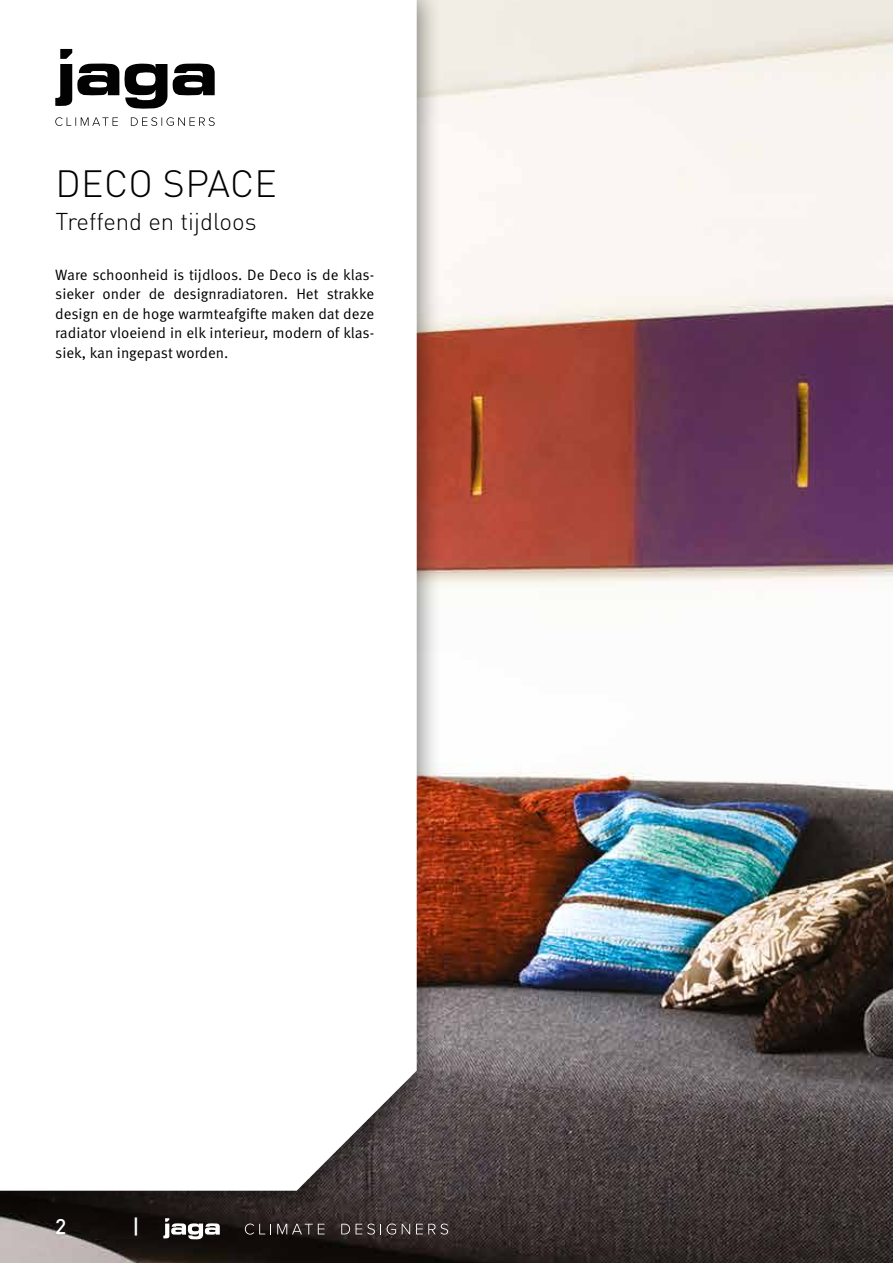
<style>
.page{position:relative;width:893px;height:1263px;background:#fff}
.page>*{position:absolute;margin:0;border:0;box-sizing:border-box;transform-origin:0 0}
.t1{font:300 37.5px "DIN Pro";letter-spacing:.01em;color:#000}
.t2{font:300 24px "DIN Pro";color:#000}
.t3{font:500 21px "DIN Pro";color:#fff}
.t4{font:15px/19.5px "Meta Pro";color:#000;text-align:justify}
</style>
<div class="page">
<img style="left:0;top:0;width:893px;height:1263px">
<div style="left:0;top:0;width:443px;height:1227px;background:#000;opacity:.5"></div>
<svg style="left:0;top:0;width:417px;height:1191px"></svg>
<svg style="left:55px;top:49px;width:160px;height:77px"></svg>
<svg style="left:245px;top:1223px;width:26px;height:11px"></svg>
<svg style="left:277px;top:1224px;width:48px;height:10px"></svg>
<svg style="left:341px;top:1224px;width:9px;height:10px"></svg>
<svg style="left:356px;top:1223px;width:25px;height:11px"></svg>
<svg style="left:387px;top:1223px;width:9px;height:11px"></svg>
<svg style="left:402px;top:1224px;width:8px;height:10px"></svg>
<svg style="left:416px;top:1223px;width:32px;height:11px"></svg>
<svg style="left:163px;top:1218px;width:57px;height:21px"></svg>
<h1 class="t1" style="left:55px;top:158px;width:223px">DECO SPACE</h1>
<h2 class="t2" style="left:55px;top:205px;width:203px">Treffend en tijdloos</h2>
<p class="t4" style="left:55px;top:265px;width:320px">Ware schoonheid is tijdloos. De Deco is de klas&shy;sieker onder de designradiatoren. Het strakke design en de hoge warmteafgifte maken dat deze radiator vloeiend in elk interieur, modern of klas&shy;siek, kan ingepast worden.</p>
<h3 class="t3" style="left:55px;top:1212px;width:13px">2</h3>
<h3 class="t3" style="left:132px;top:1212px;width:9px">|</h3>
</div>
